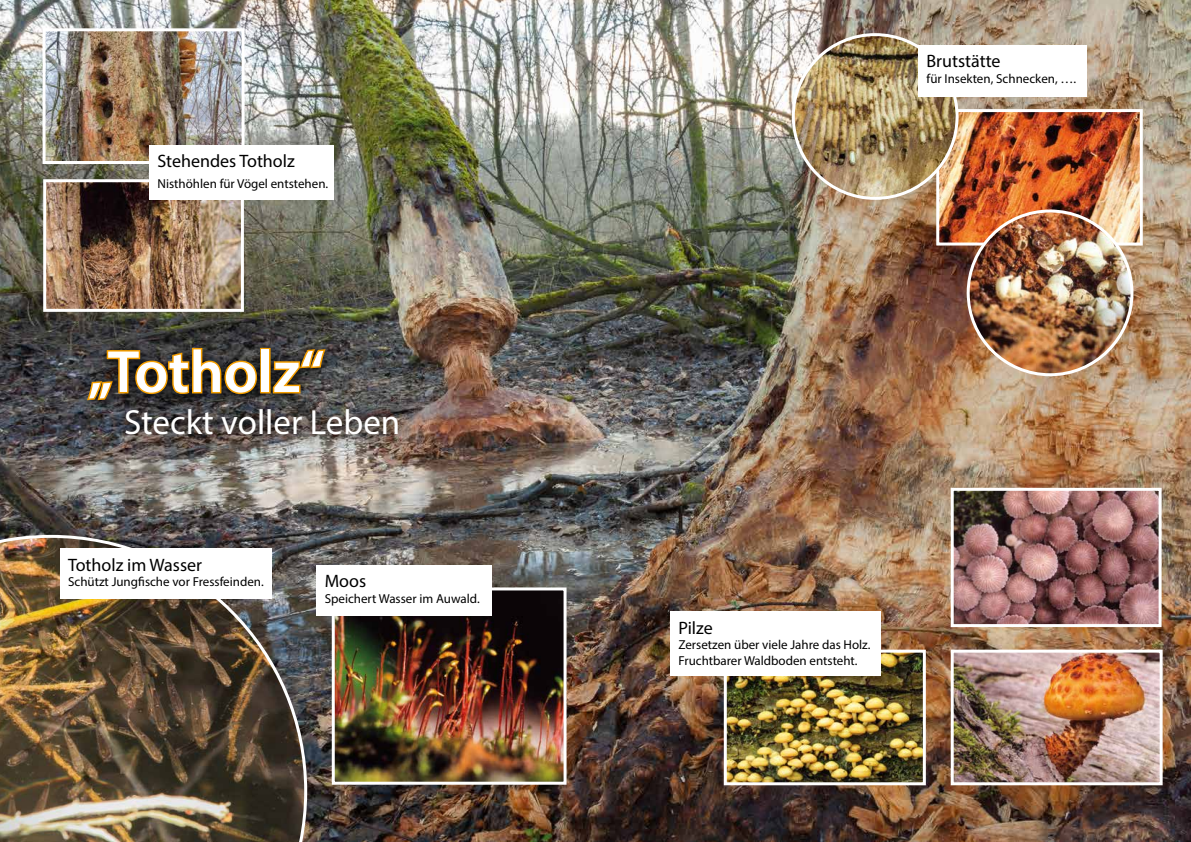
<style>
.page{position:relative;width:1191px;height:842px;background:#fff}
.page>*{position:absolute;margin:0;border:0;box-sizing:border-box;transform-origin:0 0}
.t1{font:600 60px "Myriad Pro";color:#fff}
.t2{font:35px "Myriad Pro";color:#fff}
.t3{font:18px "Myriad Pro";color:#000}
.t4{font:13px/15.6px "Myriad Pro";color:#000}
</style>
<div class="page">
<img style="left:0;top:0;width:1191px;height:842px">
<svg style="left:75px;top:335px;width:340px;height:117px;background:#544f4e"></svg>
<svg style="left:85px;top:346px;width:173px;height:56px;background:#5e4822"></svg>
<div style="left:260px;top:348px;width:10px;height:45px;border:3px solid #f49e00"></div>
<svg style="left:271px;top:347px;width:57px;height:48px;background:#67512a"></svg>
<img style="left:954px;top:492px;width:203px;height:131px">
<div style="left:950px;top:488px;width:211px;height:139px;border:3px solid #fff"></div>
<img style="left:728px;top:654px;width:194px;height:127px">
<div style="left:724px;top:650px;width:202px;height:135px;border:3px solid #fff"></div>
<img style="left:47px;top:183px;width:193px;height:125px">
<div style="left:43px;top:179px;width:201px;height:133px;border:3px solid #fff"></div>
<img style="left:336px;top:591px;width:226px;height:190px">
<div style="left:332px;top:587px;width:234px;height:198px;border:3px solid #fff"></div>
<img style="left:47px;top:32px;width:193px;height:128px">
<div style="left:43px;top:28px;width:201px;height:136px;border:3px solid #fff"></div>
<img style="left:0;top:535px;width:307px;height:307px">
<img style="left:940px;top:113px;width:198px;height:129px">
<div style="left:936px;top:109px;width:206px;height:137px;border:3px solid #fff"></div>
<img style="left:968px;top:211px;width:164px;height:164px;border-radius:82px">
<img style="left:954px;top:654px;width:204px;height:127px">
<div style="left:950px;top:650px;width:212px;height:135px;border:3px solid #fff"></div>
<div style="left:60px;top:549px;width:211px;height:50px;background:#fff"></div>
<div style="left:316px;top:565px;width:175px;height:51px;background:#fff"></div>
<div style="left:670px;top:612px;width:210px;height:64px;background:#fff"></div>
<div style="left:149px;top:145px;width:185px;height:55px;background:#fff"></div>
<img style="left:793px;top:35px;width:164px;height:163px;border-radius:82px">
<div style="left:918px;top:45px;width:168px;height:51px;background:#fff"></div>
<h3 class="t3" style="left:157px;top:149px;width:139px">Stehendes Totholz</h3>
<p class="t4" style="left:157px;top:176px;width:172px">Nisthöhlen für Vögel entstehen.</p>
<h1 class="t1" style="left:88px;top:334px;width:238px">„Totholz“</h1>
<h2 class="t2" style="left:124px;top:401px;width:278px">Steckt voller Leben</h2>
<h3 class="t3" style="left:68px;top:553px;width:136px">Totholz im Wasser</h3>
<p class="t4" style="left:68px;top:574px;width:197px">Schützt Jungfische vor Fressfeinden.</p>
<h3 class="t3" style="left:325px;top:570px;width:43px">Moos</h3>
<p class="t4" style="left:325px;top:590px;width:157px">Speichert Wasser im Auwald.</p>
<h3 class="t3" style="left:926px;top:50px;width:76px">Brutstätte</h3>
<p class="t4" style="left:926px;top:70px;width:151px">für Insekten, Schnecken, ….</p>
<h3 class="t3" style="left:678px;top:616px;width:36px">Pilze</h3>
<p class="t4" style="left:678px;top:637px;width:194px">Zersetzen über viele Jahre das Holz.<br>Fruchtbarer Waldboden entsteht.</p>
</div>
